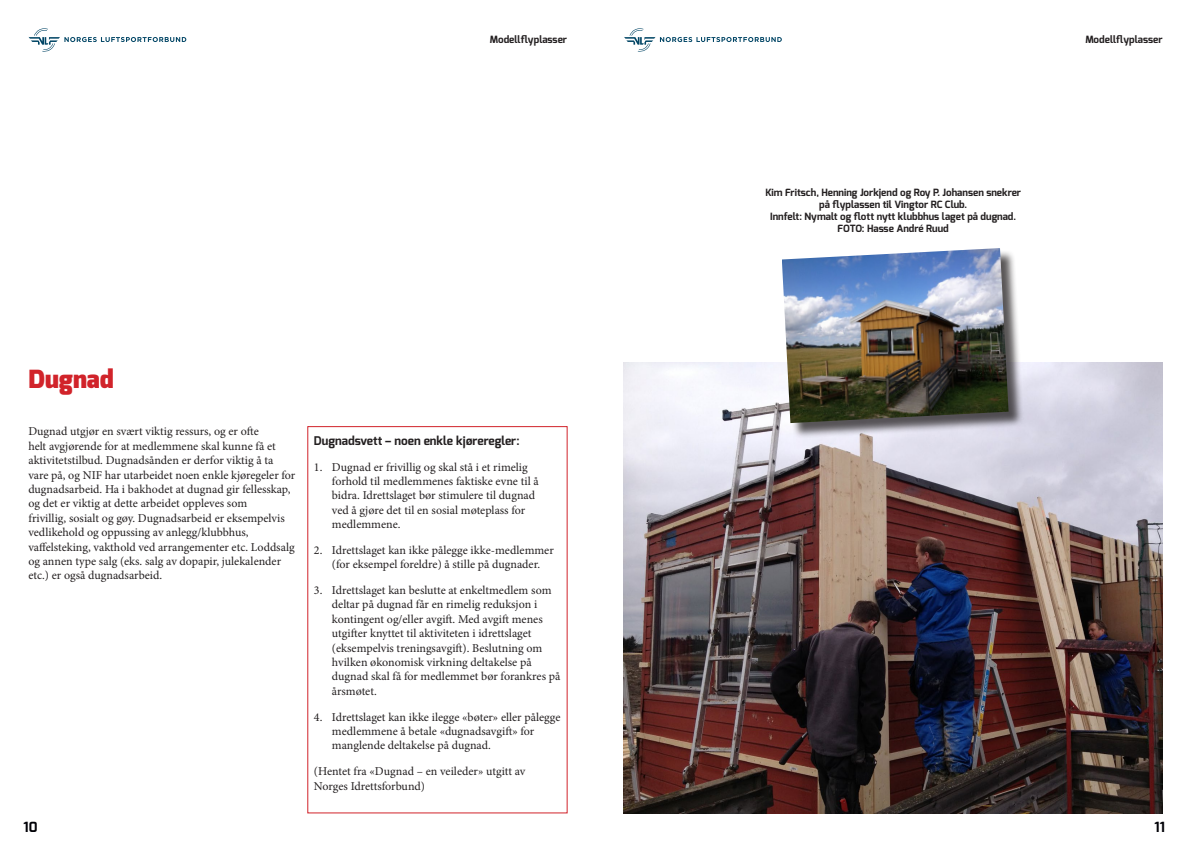
<style>
.page{position:relative;width:1191px;height:842px;background:#fff}
.page>*{position:absolute;margin:0;border:0;box-sizing:border-box;transform-origin:0 0}
.t1{font:900 25px "Exo";color:#d1232a}
.t2{font:700 14px "Exo";color:#010106}
.t3{font:12px/14.4px "Minion Pro";color:#231f20}
.t4{font:700 12px "Exo";color:#231f20}
.t5{font:700 10px/12px "Exo";color:#231f20;text-align:center}
</style>
<div class="page">
<svg style="left:28px;top:28px;width:158px;height:24px"></svg>
<svg style="left:624px;top:28px;width:158px;height:24px"></svg>
<img style="left:624px;top:363px;width:538px;height:451px">
<div style="left:784px;top:250px;width:240px;height:189px;background:#231f20;opacity:.75"></div>
<img style="left:782px;top:248px;width:226px;height:175px">
<p class="t5" style="left:490px;top:33px;width:79px">Modellflyplasser</p>
<p class="t5" style="left:1085px;top:33px;width:79px">Modellflyplasser</p>
<h1 class="t1" style="left:28px;top:363px;width:87px">Dugnad</h1>
<p class="t3" style="left:28px;top:424px;width:268px">Dugnad utgjør en svært viktig ressurs, og er ofte<br>helt avgjørende for at medlemmene skal kunne få et aktivitetstilbud. Dugnadsånden er derfor viktig å ta vare på, og NIF har utarbeidet noen enkle kjøregeler for dugnadsarbeid. Ha i bakhodet at dugnad gir fellesskap, og det er viktig at dette arbeidet oppleves som<br>frivillig, sosialt og gøy. Dugnadsarbeid er eksempelvis vedlikehold og oppussing av anlegg/klubbhus, vaffelsteking, vakthold ved arrangementer etc. Loddsalg og annen type salg (eks. salg av dopapir, julekalender etc.) er også dugnadsarbeid.</p>
<p class="t4" style="left:314px;top:433px;width:207px">Dugnadsvett – noen enkle kjøreregler:</p>
<p class="t3" style="left:332px;top:460px;width:208px;text-indent:-18px">1. Dugnad er frivillig og skal stå i et rimelig forhold til medlemmenes faktiske evne til å bidra. Idrettslaget bør stimulere til dugnad ved å gjøre det til en sosial møteplass for medlemmene.</p>
<p class="t3" style="left:314px;top:543px;width:241px;text-align:center">2. Idrettslaget kan ikke pålegge ikke-medlemmer (for eksempel foreldre) å stille på dugnader.</p>
<p class="t3" style="left:332px;top:583px;width:230px;text-indent:-18px">3. Idrettslaget kan beslutte at enkeltmedlem som deltar på dugnad får en rimelig reduksjon i kontingent og/eller avgift. Med avgift menes utgifter knyttet til aktiviteten i idrettslaget (eksempelvis treningsavgift). Beslutning om hvilken økonomisk virkning deltakelse på dugnad skal få for medlemmet bør forankres på årsmøtet.</p>
<p class="t3" style="left:332px;top:710px;width:230px;text-indent:-18px">4. Idrettslaget kan ikke ilegge «bøter» eller pålegge medlemmene å betale «dugnadsavgift» for manglende deltakelse på dugnad.</p>
<p class="t3" style="left:314px;top:764px;width:213px">(Hentet fra «Dugnad – en veileder» utgitt av<br>Norges Idrettsforbund)</p>
<p class="t5" style="left:765px;top:186px;width:257px">Kim Fritsch, Henning Jorkjend og Roy P. Johansen snekrer på flyplassen til Vingtor RC Club.<br>Innfelt: Nymalt og flott nytt klubbhus laget på dugnad.<br>FOTO: Hasse André Ruud</p>
<p class="t2" style="left:24px;top:818px;width:16px">10</p>
<p class="t2" style="left:1154px;top:818px;width:12px">11</p>
</div>
